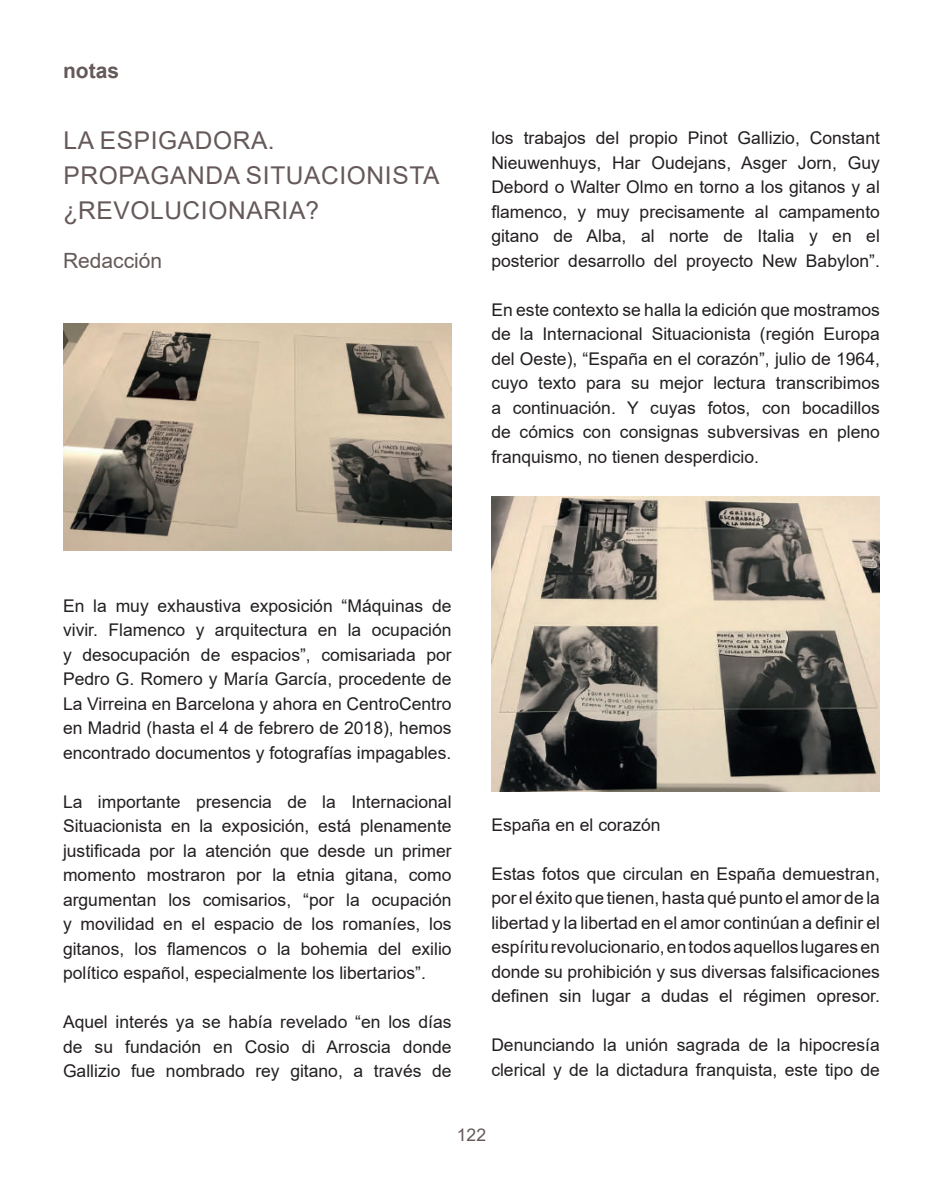
<style>
.page{position:relative;width:943px;height:1191px;background:#fff}
.page>*{position:absolute;margin:0;border:0;box-sizing:border-box;transform-origin:0 0}
.t1{font:24.5px/35px "Arial";letter-spacing:.025em;color:#655959}
.t2{font:21px "Arial";color:#655959}
.t3{font:700 21px "Arial";color:#655959}
.t4{font:17.5px/24.5px "Arial";color:#231f20;text-align:justify}
.t5{font:17.5px "Arial";color:#655959}
</style>
<div class="page">
<img style="left:63px;top:323px;width:388px;height:227px">
<img style="left:491px;top:496px;width:389px;height:295px">
<p class="t3" style="left:63px;top:56px;width:58px">notas</p>
<h1 class="t1" style="left:63px;top:123px;width:378px">LA ESPIGADORA.<br>PROPAGANDA SITUACIONISTA ¿REVOLUCIONARIA?</h1>
<p class="t2" style="left:63px;top:246px;width:101px">Redacción</p>
<p class="t4" style="left:491px;top:126px;width:390px">los trabajos del propio Pinot Gallizio, Constant Nieuwenhuys, Har Oudejans, Asger Jorn, Guy Debord o Walter Olmo en torno a los gitanos y al flamenco, y muy precisamente al campamento gitano de Alba, al norte de Italia y en el posterior desarrollo del proyecto New Babylon”.</p>
<p class="t4" style="left:491px;top:297px;width:390px">En este contexto se halla la edición que mostramos de la Internacional Situacionista (región Europa del Oeste), “España en el corazón”, julio de 1964, cuyo texto para su mejor lectura transcribimos a continuación. Y cuyas fotos, con bocadillos de cómics con consignas subversivas en pleno franquismo, no tienen desperdicio.</p>
<p class="t4" style="left:63px;top:593px;width:390px">En la muy exhaustiva exposición “Máquinas de vivir. Flamenco y arquitectura en la ocupación y desocupación de espacios”, comisariada por Pedro G. Romero y María García, procedente de La Virreina en Barcelona y ahora en CentroCentro en Madrid (hasta el 4 de febrero de 2018), hemos encontrado documentos y fotografías impagables.</p>
<p class="t4" style="left:63px;top:789px;width:390px">La importante presencia de la Internacional Situacionista en la exposición, está plenamente justificada por la atención que desde un primer momento mostraron por la etnia gitana, como argumentan los comisarios, “por la ocupación y movilidad en el espacio de los romaníes, los gitanos, los flamencos o la bohemia del exilio político español, especialmente los libertarios”.</p>
<p class="t4" style="left:63px;top:1009px;width:390px">Aquel interés ya se había revelado “en los días de su fundación en Cosio di Arroscia donde Gallizio fue nombrado rey gitano, a través de</p>
<p class="t4" style="left:491px;top:812px;width:171px">España en el corazón</p>
<p class="t4" style="left:491px;top:861px;width:390px">Estas fotos que circulan en España demuestran, por el éxito que tienen, hasta qué punto el amor de la libertad y la libertad en el amor continúan a definir el espíritu revolucionario, en todos aquellos lugares en donde su prohibición y sus diversas falsificaciones definen sin lugar a dudas el régimen opresor.</p>
<p class="t4" style="left:491px;top:1032px;width:390px">Denunciando la unión sagrada de la hipocresía clerical y de la dictadura franquista, este tipo de</p>
<p class="t5" style="left:457px;top:1122px;width:31px">122</p>
</div>
